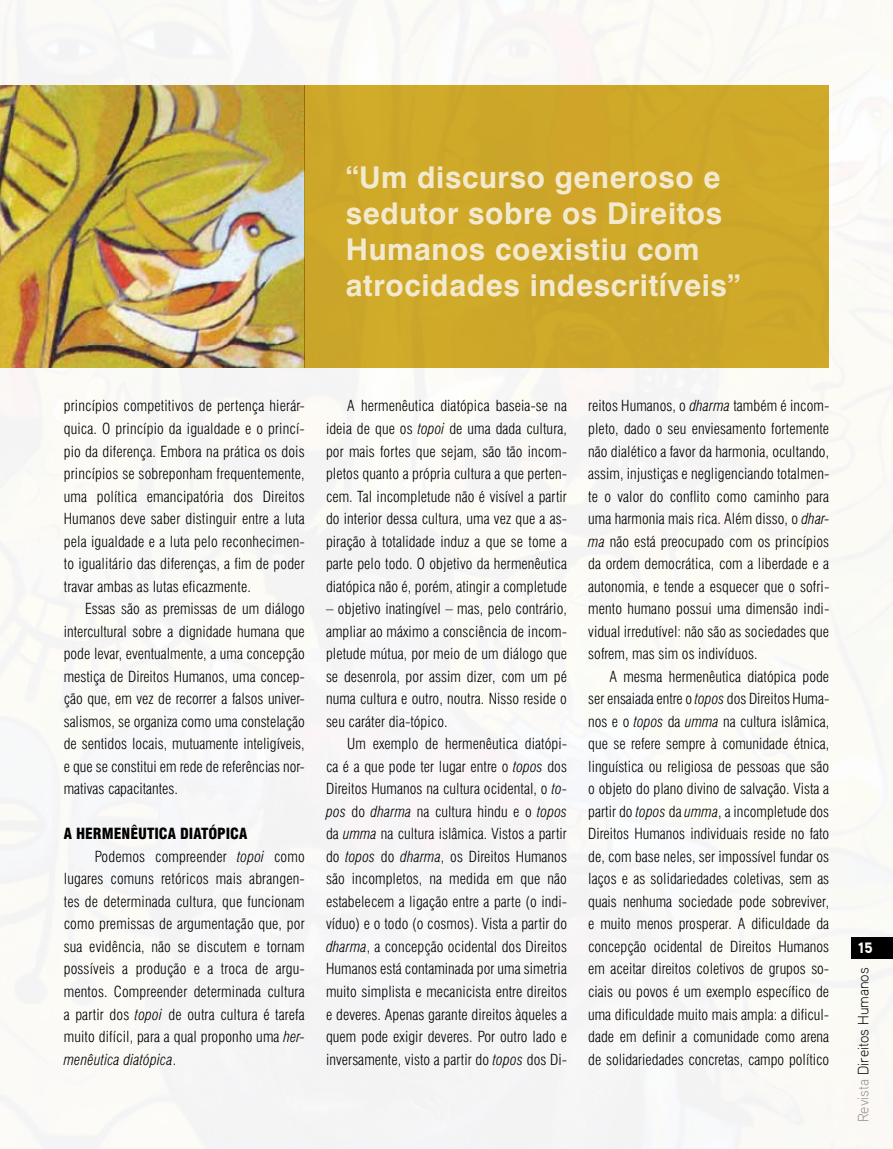
<style>
.page{position:relative;width:893px;height:1149px;background:#fff}
.page>*{position:absolute;margin:0;border:0;box-sizing:border-box;transform-origin:0 0}
.t1{font:700 30px/36px "Swiss 721 BT";letter-spacing:.02em;color:#f3e9ce}
.t2{font:300 condensed 15px/22.5px "Swiss 721 BT";letter-spacing:.01em;color:#000;text-align:justify}
.t3{font:300 15px "Aaux Pro";color:#000}
.t4{font:900 condensed 15px "Swiss 721 BT";color:#000}
.t5{font:italic 300 condensed 15px "Swiss 721 BT";letter-spacing:.01em;color:#000}
.t6{font:900 15px "Aaux Pro";color:#fff}
.s1{font-style:italic}
.s2{font-style:normal}
.s3{color:#939598}
</style>
<div class="page">
<div style="left:0;top:0;width:893px;height:1148px;background:#f9f9f6"></div>
<img style="left:0;top:85px;width:305px;height:283px">
<div style="left:305px;top:85px;width:524px;height:283px;background:#d2ac2b"></div>
<h1 class="t1" style="left:346px;top:158px;width:396px">“Um discurso generoso e sedutor sobre os Direitos<br>Humanos coexistiu com atrocidades indescritíveis”</h1>
<p class="t2" style="left:64px;top:394px;width:242px">princípios competitivos de pertença hierár&shy;quica. O princípio da igualdade e o princí&shy;pio da diferença. Embora na prática os dois princípios se sobreponham frequentemente, uma política emancipatória dos Direitos Humanos deve saber distinguir entre a luta pela igualdade e a luta pelo reconhecimen&shy;to igualitário das diferenças, a fim de poder travar ambas as lutas eficazmente.</p>
<p class="t2" style="left:64px;top:597px;width:242px;text-indent:21px">Essas são as premissas de um diálogo intercultural sobre a dignidade humana que pode levar, eventualmente, a uma concepção mestiça de Direitos Humanos, uma concep&shy;ção que, em vez de recorrer a falsos univer&shy;salismos, se organiza como uma constelação de sentidos locais, mutuamente inteligíveis, e que se constitui em rede de referências nor&shy;mativas capacitantes.</p>
<p class="t4" style="left:64px;top:824px;width:185px">A HERMENÊUTICA DIATÓPICA</p>
<p class="t2" style="left:95px;top:844px;width:211px">Podemos compreender <span class="s1">topoi</span> como</p>
<p class="t2" style="left:64px;top:867px;width:242px">lugares comuns retóricos mais abrangen-</p>
<p class="t2" style="left:64px;top:889px;width:242px">tes de determinada cultura, que funcionam</p>
<p class="t2" style="left:64px;top:912px;width:242px">como premissas de argumentação que, por</p>
<p class="t2" style="left:64px;top:934px;width:242px">sua evidência, não se discutem e tornam</p>
<p class="t2" style="left:64px;top:957px;width:242px">possíveis a produção e a troca de argu-</p>
<p class="t2" style="left:64px;top:979px;width:242px">mentos. Compreender determinada cultura</p>
<p class="t2" style="left:64px;top:1002px;width:242px">a partir dos <span class="s1">topoi</span> de outra cultura é tarefa</p>
<p class="t2" style="left:64px;top:1024px;width:242px">muito difícil, para a qual proponho uma <span class="s1">her-</span></p>
<p class="t5" style="left:64px;top:1049px;width:114px">menêutica diatópica<span class="s2">.</span></p>
<p class="t2" style="left:326px;top:394px;width:242px;text-indent:21px">A hermenêutica diatópica baseia-se na ideia de que os <span class="s1">topoi</span> de uma dada cultura, por mais fortes que sejam, são tão incom&shy;pletos quanto a própria cultura a que perten&shy;cem. Tal incompletude não é visível a partir do interior dessa cultura, uma vez que a as&shy;piração à totalidade induz a que se tome a parte pelo todo. O objetivo da hermenêutica diatópica não é, porém, atingir a completude</p>
<p class="t2" style="left:326px;top:597px;width:242px">– objetivo inatingível – mas, pelo contrário, ampliar ao máximo a consciência de incom&shy;pletude mútua, por meio de um diálogo que se desenrola, por assim dizer, com um pé numa cultura e outro, noutra. Nisso reside o seu caráter dia-tópico.</p>
<p class="t2" style="left:326px;top:732px;width:243px;text-indent:21px">Um exemplo de hermenêutica diatópi&shy;ca é a que pode ter lugar entre o <span class="s1">topos</span> dos Direitos Humanos na cultura ocidental, o <span class="s1">to&shy;pos</span> do <span class="s1">dharma</span> na cultura hindu e o <span class="s1">topos </span>da <span class="s1">umma</span> na cultura islâmica. Vistos a partir do <span class="s1">topos</span> do <span class="s1">dharma</span>, os Direitos Humanos são incompletos, na medida em que não estabelecem a ligação entre a parte (o indi&shy;víduo) e o todo (o cosmos). Vista a partir do <span class="s1">dharma</span>, a concepção ocidental dos Direitos Humanos está contaminada por uma simetria muito simplista e mecanicista entre direitos e deveres. Apenas garante direitos àqueles a quem pode exigir deveres. Por outro lado e inversamente, visto a partir do <span class="s1">topos</span> dos Di-</p>
<p class="t2" style="left:588px;top:394px;width:242px">reitos Humanos, o <span class="s1">dharma</span> também é incom&shy;pleto, dado o seu enviesamento fortemente não dialético a favor da harmonia, ocultando, assim, injustiças e negligenciando totalmen&shy;te o valor do conflito como caminho para uma harmonia mais rica. Além disso, o <span class="s1">dhar&shy;ma</span> não está preocupado com os princípios da ordem democrática, com a liberdade e a autonomia, e tende a esquecer que o sofri&shy;mento humano possui uma dimensão indi&shy;vidual irredutível: não são as sociedades que sofrem, mas sim os indivíduos.</p>
<p class="t2" style="left:588px;top:664px;width:242px;text-indent:21px">A mesma hermenêutica diatópica pode ser ensaiada entre o <span class="s1">topos</span> dos Direitos Huma&shy;nos e o <span class="s1">topos</span> da <span class="s1">umma</span> na cultura islâmica, que se refere sempre à comunidade étnica, linguística ou religiosa de pessoas que são o objeto do plano divino de salvação. Vista a partir do <span class="s1">topos</span> da <span class="s1">umma</span>, a incompletude dos Direitos Humanos individuais reside no fato de, com base neles, ser impossível fundar os laços e as solidariedades coletivas, sem as quais nenhuma sociedade pode sobreviver, e muito menos prosperar. A dificuldade da concepção ocidental de Direitos Humanos em aceitar direitos coletivos de grupos so&shy;ciais ou povos é um exemplo específico de uma dificuldade muito mais ampla: a dificul&shy;dade em definir a comunidade como arena de solidariedades concretas, campo político</p>
<p class="t6" style="left:858px;top:938px;width:16px">15</p>
<p class="t3" style="left:854px;top:1121px;width:156px;rotate:-90deg"><span class="s3">Revista</span> Direitos Humanos</p>
</div>
